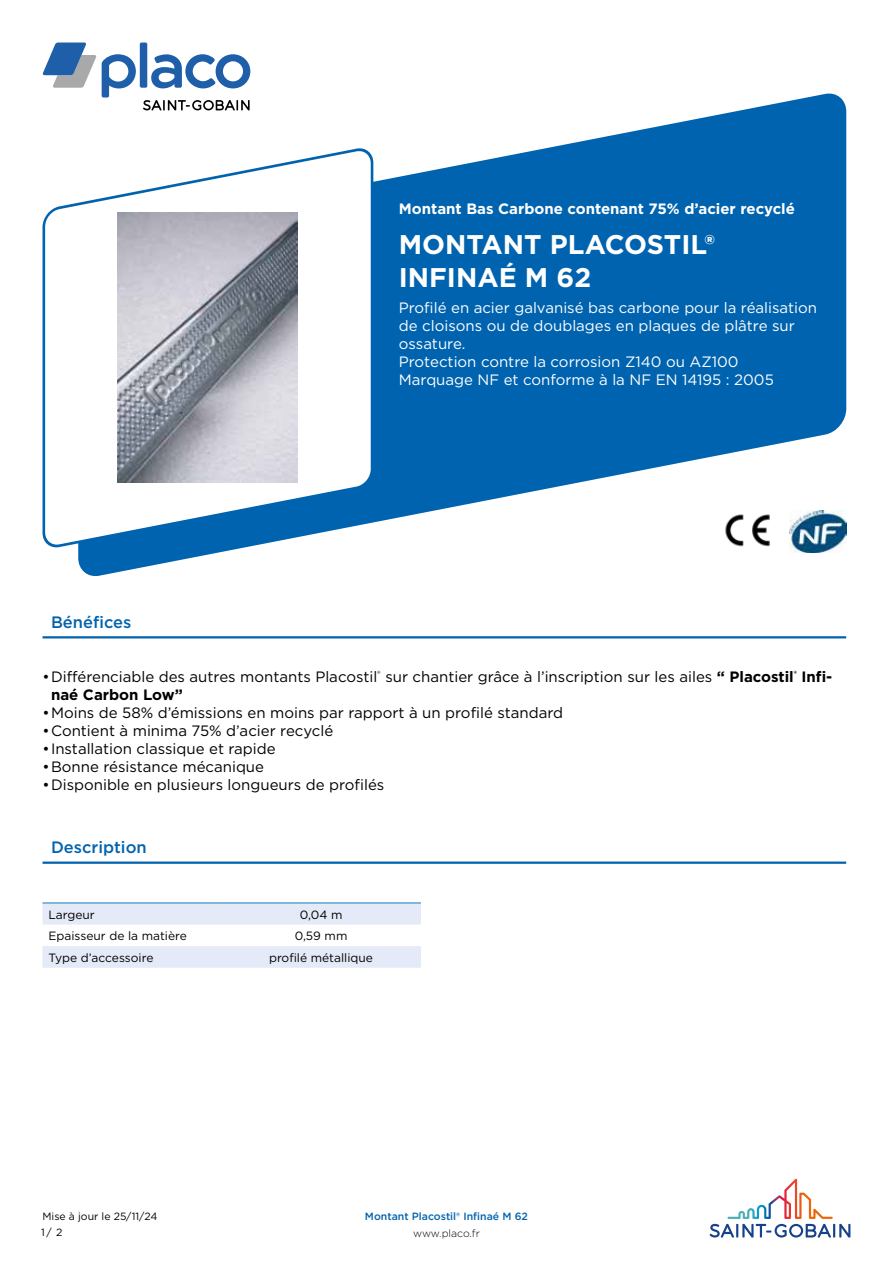
<style>
.page{position:relative;width:893px;height:1263px;background:#fff}
.page>*{position:absolute;margin:0;border:0;box-sizing:border-box;transform-origin:0 0}
.t1{font:700 27px/32.4px "Gotham";color:#fff}
.t2{font:500 16.5px "Gotham";color:#0063af}
.t3{font:15px/18px "Gotham";color:#000}
.t4{font:15px/18px "Gotham";color:#fff}
.t5{font:700 15px "Gotham";color:#fff}
.t6{font:12px "Gotham";color:#000}
.t7{font:500 10.5px "Gotham";color:#0063af}
.t8{font:10.5px/16.6px "Gotham";color:#000}
.t9{font:300 10.5px "Gotham";color:#000}
.s1{font-weight:700}
</style>
<div class="page">
<div style="left:140px;top:43px;width:7px;height:45px;background:#1f5ea9;border-radius:2px"></div>
<svg style="left:42px;top:43px;width:94px;height:47px"></svg>
<svg style="left:151px;top:54px;width:99px;height:34px"></svg>
<svg style="left:710px;top:1179px;width:140px;height:58px"></svg>
<svg style="left:78px;top:90px;width:768px;height:486px;fill:#0063af"></svg>
<svg style="left:42px;top:144px;width:333px;height:408px"></svg>
<img style="left:118px;top:213px;width:180px;height:270px">
<hr style="left:43px;top:636px;width:803px;height:2px;background:#0063af">
<hr style="left:43px;top:861px;width:803px;height:3px;background:#0063af">
<svg style="left:43px;top:903px;width:378px;height:65px"></svg>
<hr style="left:43px;top:902px;width:178px;height:1px;background:#167bc0">
<hr style="left:221px;top:902px;width:200px;height:1px;background:#167bc0">
<img style="left:721px;top:510px;width:60px;height:43px">
<img style="left:790px;top:510px;width:56px;height:43px">
<p class="t2" style="left:51px;top:611px;width:82px">Bénéfices</p>
<p class="t5" style="left:399px;top:198px;width:398px">Montant Bas Carbone contenant 75% d’acier recyclé</p>
<h1 class="t1" style="left:399px;top:229px;width:317px">MONTANT PLACOSTIL®<br>INFINAÉ M 62</h1>
<p class="t4" style="left:399px;top:299px;width:420px">Profilé en acier galvanisé bas carbone pour la réalisation de cloisons ou de doublages en plaques de plâtre sur ossature.<br>Protection contre la corrosion Z140 ou AZ100<br>Marquage NF et conforme à la NF EN 14195 : 2005</p>
<p class="t3" style="left:51px;top:667px;width:783px;text-indent:-8px">•Différenciable des autres montants Placostil<sup>®</sup> sur chantier grâce à l’inscription sur les ailes <span class="s1">“ Placostil</span><sup>®</sup> <span class="s1">Infi&shy;naé Carbon Low”</span></p>
<p class="t3" style="left:43px;top:703px;width:522px">•Moins de 58% d’émissions en moins par rapport à un profilé standard</p>
<p class="t3" style="left:43px;top:721px;width:292px">•Contient à minima 75% d’acier recyclé</p>
<p class="t3" style="left:43px;top:739px;width:235px">•Installation classique et rapide</p>
<p class="t3" style="left:43px;top:757px;width:223px">•Bonne résistance mécanique</p>
<p class="t3" style="left:43px;top:775px;width:343px">•Disponible en plusieurs longueurs de profilés</p>
<p class="t2" style="left:51px;top:836px;width:97px">Description</p>
<p class="t6" style="left:49px;top:907px;width:48px">Largeur</p>
<p class="t6" style="left:300px;top:907px;width:44px">0,04 m</p>
<p class="t6" style="left:49px;top:928px;width:140px">Epaisseur de la matière</p>
<p class="t6" style="left:295px;top:928px;width:54px">0,59 mm</p>
<p class="t6" style="left:49px;top:950px;width:106px">Type d’accessoire</p>
<p class="t6" style="left:269px;top:950px;width:105px">profilé métallique</p>
<p class="t8" style="left:41px;top:1207px;width:118px">Mise à jour le 25/11/24<br>1/ 2</p>
<p class="t7" style="left:365px;top:1209px;width:165px">Montant Placostil® Infinaé M 62</p>
<p class="t9" style="left:413px;top:1227px;width:68px">www.placo.fr</p>
</div>
